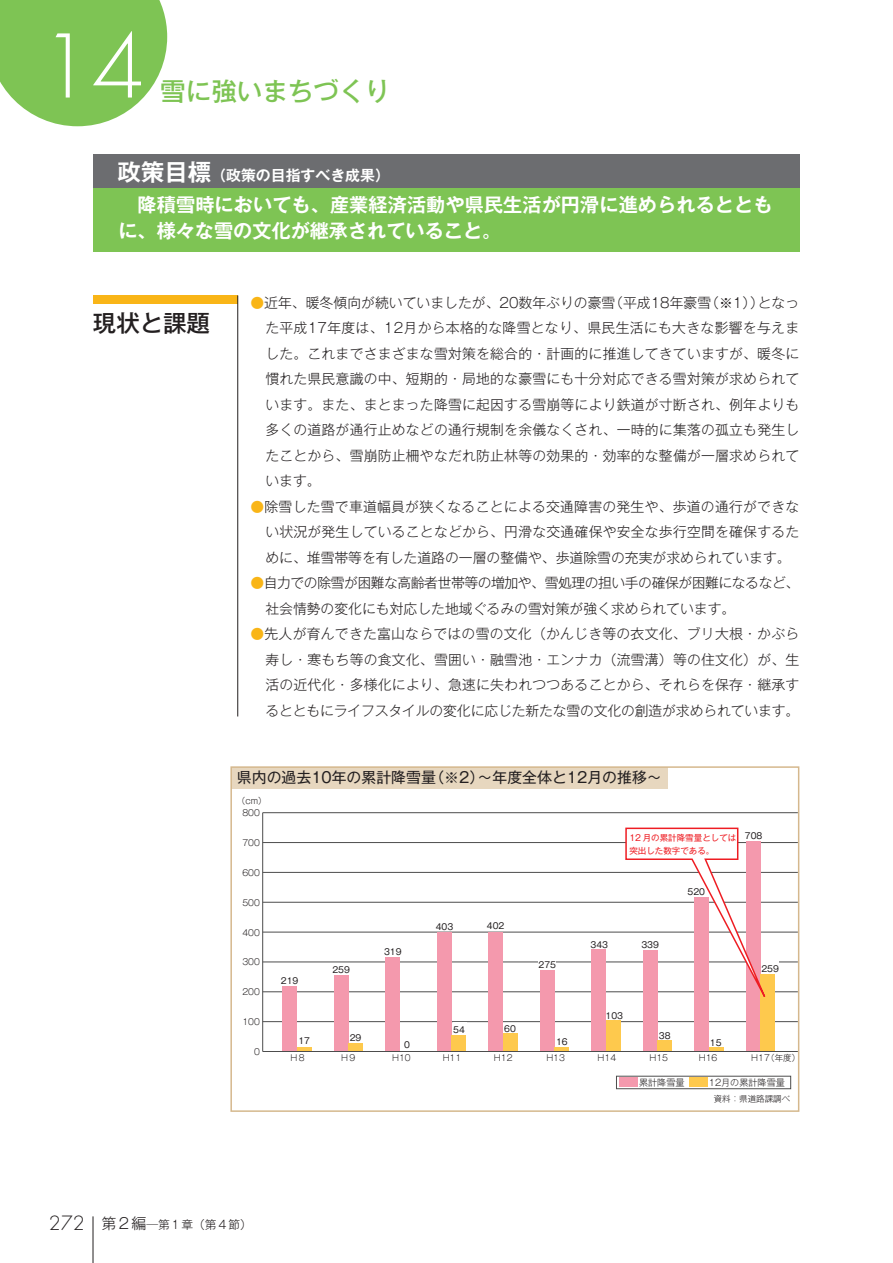
<style>
.page{position:relative;width:893px;height:1263px;background:#fff}
.page>*{position:absolute;margin:0;border:0;box-sizing:border-box;transform-origin:0 0}
.t1{font:300 85.05px "Futura";color:#fff}
.t2{font:500 25.5px "Gothic MB101";color:#7ec454}
.t3{font:500 23.4px "Gothic MB101";color:#231f20}
.t4{font:19.2px/25.5px "Gothic MB101 De B";letter-spacing:.005em;color:#fff}
.t5{font:14.85px "Gothic MB101";color:#231f20}
.t6{font:14.85px "Gothic MB101 De B";color:#fff}
.t7{font:13.8px/25.5px "Gothic MB101 Lig 83 pv RKSJ H";color:#231f20;text-align:justify}
.t8{font:13.8px/25.5px "Gothic MB101 Lig 83 pv RKSJ H";letter-spacing:-.035em;color:#231f20}
.t9{font:11.7px "Gothic MB101 Lig 83 pv RKSJ H";letter-spacing:.16em;color:#231f20}
.t10{font:9.15px "Gothic MB101 Lig 83 pv RKSJ H";color:#231f20}
.t11{font:8.55px "Gothic MB101 Lig 83 pv RKSJ H";color:#231f20}
.t12{font:8.55px "Gothic MB101";color:#231f20}
.t13{font:8.55px/12.8px "Gothic MB101";color:#ee1d23}
.s1{font-size:23.4px}
.s2{color:#f9b517}
.s3{font-family:"Futura";font-weight:300;font-size:19.2px}
.s4{font-size:14.85px}
</style>
<div class="page">
<svg style="left:0;top:0;width:167px;height:126px;background:#8ecb6a"></svg>
<hr style="left:93px;top:1216px;width:1px;height:47px;background:#231f20">
<div style="left:93px;top:154px;width:706px;height:35px;background:#6c6d70"></div>
<div style="left:93px;top:188px;width:706px;height:64px;background:#7ec454"></div>
<div style="left:93px;top:295px;width:145px;height:9px;background:#f9b517"></div>
<hr style="left:237px;top:295px;width:1px;height:421px;background:#231f20">
<hr style="left:263px;top:1021px;width:534px;height:1px;background:#4d4d4d">
<hr style="left:263px;top:992px;width:534px;height:1px;background:#4d4d4d">
<hr style="left:263px;top:962px;width:534px;height:1px;background:#4d4d4d">
<hr style="left:263px;top:932px;width:534px;height:1px;background:#4d4d4d">
<hr style="left:263px;top:902px;width:534px;height:1px;background:#4d4d4d">
<hr style="left:263px;top:872px;width:534px;height:1px;background:#4d4d4d">
<hr style="left:263px;top:842px;width:534px;height:1px;background:#4d4d4d">
<div style="left:231px;top:767px;width:436px;height:21px;background:#e7d7bf"></div>
<div style="left:282px;top:986px;width:15px;height:66px;background:#f499ad"></div>
<div style="left:297px;top:1047px;width:14px;height:5px;background:#fec94d"></div>
<div style="left:334px;top:975px;width:14px;height:77px;background:#f499ad"></div>
<div style="left:348px;top:1043px;width:15px;height:9px;background:#fec94d"></div>
<div style="left:385px;top:957px;width:15px;height:95px;background:#f499ad"></div>
<div style="left:437px;top:932px;width:14px;height:120px;background:#f499ad"></div>
<div style="left:451px;top:1035px;width:15px;height:17px;background:#fec94d"></div>
<div style="left:488px;top:932px;width:15px;height:120px;background:#f499ad"></div>
<div style="left:503px;top:1033px;width:14px;height:19px;background:#fec94d"></div>
<div style="left:540px;top:970px;width:14px;height:82px;background:#f499ad"></div>
<div style="left:554px;top:1047px;width:15px;height:5px;background:#fec94d"></div>
<div style="left:591px;top:950px;width:15px;height:102px;background:#f499ad"></div>
<div style="left:606px;top:1020px;width:14px;height:32px;background:#fec94d"></div>
<div style="left:643px;top:950px;width:14px;height:102px;background:#f499ad"></div>
<div style="left:657px;top:1040px;width:15px;height:12px;background:#fec94d"></div>
<div style="left:694px;top:897px;width:15px;height:155px;background:#f499ad"></div>
<div style="left:709px;top:1047px;width:14px;height:5px;background:#fec94d"></div>
<div style="left:745px;top:841px;width:15px;height:211px;background:#f499ad"></div>
<div style="left:760px;top:974px;width:15px;height:78px;background:#fec94d"></div>
<div style="left:618px;top:1078px;width:19px;height:9px;background:#f499ad"></div>
<div style="left:689px;top:1078px;width:18px;height:9px;background:#fec94d"></div>
<div style="left:616px;top:1076px;width:174px;height:13px;border:1px solid #4d4d4d"></div>
<hr style="left:263px;top:812px;width:534px;height:1px;background:#4d4d4d">
<hr style="left:262px;top:813px;width:1px;height:238px;background:#4d4d4d">
<hr style="left:263px;top:1051px;width:534px;height:1px;background:#4d4d4d">
<div style="left:538px;top:956px;width:18px;height:13px;background:#fff"></div>
<div style="left:230px;top:766px;width:569px;height:346px;border:2px solid #d5b88d"></div>
<svg style="left:624px;top:827px;width:157px;height:204px"></svg>
<h1 class="t1" style="left:39px;top:12px;width:107px">14</h1>
<h2 class="t2" style="left:160px;top:74px;width:231px">雪に強いまちづくり</h2>
<p class="t6" style="left:118px;top:165px;width:274px"><span class="s1">政策目標</span>（政策の目指すべき成果）</p>
<h3 class="t4" style="left:118px;top:190px;width:655px;text-indent:19px">降積雪時においても、産業経済活動や県民生活が円滑に進められるとともに、様々な雪の文化が継承されていること。</h3>
<h3 class="t3" style="left:93px;top:307px;width:118px">現状と課題</h3>
<p class="t7" style="left:265px;top:288px;width:535px;text-indent:-15px"><span class="s2">●</span>近年、暖冬傾向が続いていましたが、20数年ぶりの豪雪（平成18年豪雪（※1））となった平成17年度は、12月から本格的な降雪となり、県民生活にも大きな影響を与えました。これまでさまざまな雪対策を総合的・計画的に推進してきていますが、暖冬に慣れた県民意識の中、短期的・局地的な豪雪にも十分対応できる雪対策が求められています。また、まとまった降雪に起因する雪崩等により鉄道が寸断され、例年よりも多くの道路が通行止めなどの通行規制を余儀なくされ、一時的に集落の孤立も発生したことから、雪崩防止柵やなだれ防止林等の効果的・効率的な整備が一層求められています。</p>
<p class="t7" style="left:265px;top:493px;width:535px;text-indent:-15px"><span class="s2">●</span>除雪した雪で車道幅員が狭くなることによる交通障害の発生や、歩道の通行ができない状況が発生していることなどから、円滑な交通確保や安全な歩行空間を確保するために、堆雪帯等を有した道路の一層の整備や、歩道除雪の充実が求められています。</p>
<p class="t8" style="left:265px;top:569px;width:535px;text-indent:-15px"><span class="s2">●</span>自力での除雪が困難な高齢者世帯等の増加や、雪処理の担い手の確保が困難になるなど、社会情勢の変化にも対応した地域ぐるみの雪対策が強く求められています。</p>
<p class="t7" style="left:265px;top:620px;width:535px;text-indent:-15px"><span class="s2">●</span>先人が育んできた富山ならではの雪の文化（かんじき等の衣文化、ブリ大根・かぶら寿し・寒もち等の食文化、雪囲い・融雪池・エンナカ（流雪溝）等の住文化）が、生活の近代化・多様化により、急速に失われつつあることから、それらを保存・継承するとともにライフスタイルの変化に応じた新たな雪の文化の創造が求められています。</p>
<p class="t5" style="left:237px;top:767px;width:426px">県内の過去10年の累計降雪量（※2）～年度全体と12月の推移～</p>
<p class="t11" style="left:237px;top:795px;width:31px">（cm）</p>
<p class="t11" style="left:242px;top:807px;width:19px">800</p>
<p class="t11" style="left:242px;top:837px;width:19px">700</p>
<p class="t11" style="left:242px;top:867px;width:19px">600</p>
<p class="t11" style="left:242px;top:897px;width:19px">500</p>
<p class="t11" style="left:242px;top:926px;width:19px">400</p>
<p class="t11" style="left:242px;top:956px;width:19px">300</p>
<p class="t11" style="left:242px;top:986px;width:19px">200</p>
<p class="t11" style="left:242px;top:1016px;width:19px">100</p>
<p class="t11" style="left:254px;top:1046px;width:7px">0</p>
<p class="t12" style="left:281px;top:975px;width:19px">219</p>
<p class="t12" style="left:298px;top:1035px;width:13px">17</p>
<p class="t12" style="left:332px;top:964px;width:19px">259</p>
<p class="t12" style="left:350px;top:1032px;width:13px">29</p>
<p class="t12" style="left:384px;top:946px;width:19px">319</p>
<p class="t12" style="left:404px;top:1039px;width:7px">0</p>
<p class="t12" style="left:436px;top:921px;width:19px">403</p>
<p class="t12" style="left:487px;top:920px;width:19px">402</p>
<p class="t12" style="left:453px;top:1024px;width:13px">54</p>
<p class="t12" style="left:504px;top:1023px;width:13px">60</p>
<p class="t12" style="left:538px;top:959px;width:19px">275</p>
<p class="t12" style="left:556px;top:1036px;width:13px">16</p>
<p class="t13" style="left:629px;top:830px;width:108px">12 月の累計降雪量としては突出した数字である。</p>
<p class="t12" style="left:744px;top:830px;width:19px">708</p>
<p class="t12" style="left:687px;top:886px;width:19px">520</p>
<p class="t12" style="left:590px;top:939px;width:19px">343</p>
<p class="t12" style="left:641px;top:939px;width:19px">339</p>
<p class="t12" style="left:605px;top:1010px;width:19px">103</p>
<p class="t12" style="left:658px;top:1030px;width:13px">38</p>
<p class="t12" style="left:710px;top:1036px;width:13px">15</p>
<p class="t12" style="left:761px;top:963px;width:19px">259</p>
<p class="t11" style="left:290px;top:1052px;width:16px">H8</p>
<p class="t11" style="left:341px;top:1052px;width:16px">H9</p>
<p class="t11" style="left:392px;top:1052px;width:20px">H10</p>
<p class="t11" style="left:442px;top:1052px;width:20px">H11</p>
<p class="t11" style="left:494px;top:1052px;width:20px">H12</p>
<p class="t11" style="left:546px;top:1052px;width:20px">H13</p>
<p class="t11" style="left:597px;top:1052px;width:20px">H14</p>
<p class="t11" style="left:649px;top:1052px;width:20px">H15</p>
<p class="t11" style="left:698px;top:1052px;width:20px">H16</p>
<p class="t11" style="left:751px;top:1052px;width:51px">H17（年度）</p>
<p class="t10" style="left:639px;top:1076px;width:47px">累計降雪量</p>
<p class="t10" style="left:708px;top:1076px;width:78px">12月の累計降雪量</p>
<p class="t11" style="left:713px;top:1093px;width:78px">資料：県道路課調べ</p>
<p class="t9" style="left:49px;top:1217px;width:204px"><span class="s3">272</span> <span class="s4">第2編</span>─第1章（第4節）</p>
</div>
